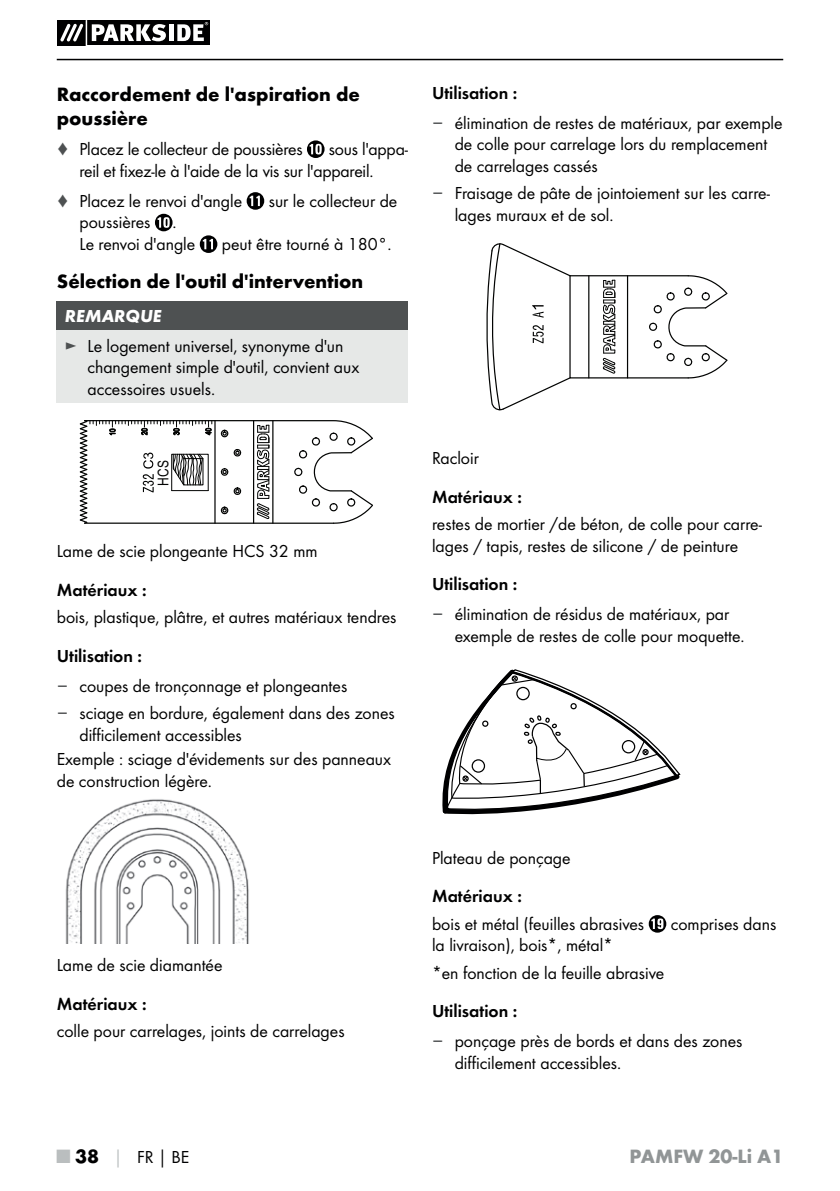
<style>
.page{position:relative;width:840px;height:1191px;background:#fff}
.page>*{position:absolute;margin:0;border:0;box-sizing:border-box;transform-origin:0 0}
.t1{font:700 20px/24px "Futura";color:#000001}
.t2{font:700 20px "Futura";color:#919596}
.t3{font:18px/21.6px "Futura Boo";color:#000001}
.t4{font:18px "Futura Dem";color:#000001}
.t5{font:italic 700 18px "Futura";color:#fff}
.t6{font:14.8px "Arial";color:#020302;scale:.81 1}
.s1{color:#4e5152}
.s2{font-family:"Verdana";color:#4e5152}
.s3{font-family:"Futura";font-weight:700;font-size:20px;color:#babebf}
.s4{font-family:"Futura";font-weight:700;font-size:20px}
.s5{font-family:"Futura";font-weight:700;color:#babebf}
.s6{font-family:"Futura";font-weight:700}
</style>
<div class="page">
<hr style="left:57px;top:59px;width:725px;height:1px;background:#000001">
<svg style="left:57px;top:21px;width:152px;height:24px"></svg>
<svg style="left:307px;top:140px;width:17px;height:18px"></svg>
<svg style="left:246px;top:192px;width:18px;height:18px"></svg>
<svg style="left:155px;top:214px;width:17px;height:17px"></svg>
<svg style="left:200px;top:235px;width:17px;height:18px"></svg>
<div style="left:57px;top:302px;width:351px;height:28px;background:#4e5152"></div>
<div style="left:57px;top:330px;width:351px;height:73px;background:#e6e8e7"></div>
<svg style="left:648px;top:915px;width:18px;height:17px"></svg>
<svg style="left:80px;top:420px;width:293px;height:104px"></svg>
<img style="left:65px;top:799px;width:184px;height:144px">
<svg style="left:486px;top:243px;width:242px;height:168px"></svg>
<svg style="left:442px;top:669px;width:239px;height:146px"></svg>
<p class="t1" style="left:57px;top:84px;width:304px">Raccordement de l'aspiration de poussière</p>
<p class="t3" style="left:57px;top:139px;width:247px"><span class="s1">♦</span> Placez le collecteur de poussières</p>
<p class="t3" style="left:79px;top:139px;width:330px;text-indent:249px">sous l'appa&shy;reil et fixez-le à l'aide de la vis sur l'appareil.</p>
<p class="t3" style="left:57px;top:191px;width:187px"><span class="s1">♦</span> Placez le renvoi d'angle</p>
<p class="t3" style="left:268px;top:191px;width:130px">sur le collecteur de</p>
<p class="t3" style="left:79px;top:212px;width:117px">poussières .<br>Le renvoi d'angle</p>
<p class="t3" style="left:222px;top:234px;width:171px">peut être tourné à 180°.</p>
<p class="t1" style="left:57px;top:271px;width:308px">Sélection de l'outil d'intervention</p>
<p class="t5" style="left:65px;top:310px;width:98px">REMARQUE</p>
<p class="t3" style="left:87px;top:336px;width:273px;text-indent:-23px"><span class="s1">►</span> Le logement universel, synonyme d'un changement simple d'outil, convient aux accessoires usuels.</p>
<p class="t6" style="left:155px;top:485px;width:33px;rotate:-90deg">HCS</p>
<p class="t3" style="left:57px;top:541px;width:262px">Lame de scie plongeante HCS 32 mm</p>
<p class="t4" style="left:57px;top:582px;width:91px">Matériaux :</p>
<p class="t3" style="left:57px;top:607px;width:341px">bois, plastique, plâtre, et autres matériaux tendres</p>
<p class="t4" style="left:57px;top:648px;width:87px">Utilisation :</p>
<p class="t3" style="left:57px;top:676px;width:292px"><span class="s2">–</span> coupes de tronçonnage et plongeantes</p>
<p class="t3" style="left:79px;top:703px;width:317px;text-indent:-23px"><span class="s2">–</span> sciage en bordure, également dans des zones difficilement accessibles</p>
<p class="t3" style="left:57px;top:749px;width:336px">Exemple : sciage d'évidements sur des panneaux de construction légère.</p>
<p class="t3" style="left:57px;top:955px;width:167px">Lame de scie diamantée</p>
<p class="t4" style="left:57px;top:995px;width:91px">Matériaux :</p>
<p class="t3" style="left:57px;top:1021px;width:289px">colle pour carrelages, joints de carrelages</p>
<p class="t4" style="left:432px;top:84px;width:87px">Utilisation :</p>
<p class="t3" style="left:454px;top:113px;width:329px;text-indent:-23px"><span class="s2">–</span> élimination de restes de matériaux, par exemple de colle pour carrelage lors du remplacement de carrelages cassés</p>
<p class="t3" style="left:454px;top:183px;width:316px;text-indent:-23px"><span class="s2">–</span> Fraisage de pâte de jointoiement sur les carre&shy;lages muraux et de sol.</p>
<p class="t3" style="left:432px;top:448px;width:48px">Racloir</p>
<p class="t4" style="left:432px;top:489px;width:91px">Matériaux :</p>
<p class="t3" style="left:432px;top:514px;width:331px">restes de mortier /de béton, de colle pour carre&shy;lages / tapis, restes de silicone / de peinture</p>
<p class="t4" style="left:432px;top:576px;width:87px">Utilisation :</p>
<p class="t3" style="left:454px;top:604px;width:291px;text-indent:-23px"><span class="s2">–</span> élimination de résidus de matériaux, par exemple de restes de colle pour moquette.</p>
<p class="t3" style="left:432px;top:848px;width:140px">Plateau de ponçage</p>
<p class="t4" style="left:432px;top:888px;width:91px">Matériaux :</p>
<p class="t3" style="left:432px;top:913px;width:213px">bois et métal (feuilles abrasives</p>
<p class="t3" style="left:670px;top:913px;width:107px">comprises dans</p>
<p class="t3" style="left:432px;top:932px;width:233px;line-height:27.2px">la livraison), bois*, métal*<br>*en fonction de la feuille abrasive</p>
<p class="t4" style="left:432px;top:1003px;width:87px">Utilisation :</p>
<p class="t3" style="left:454px;top:1031px;width:289px;text-indent:-23px"><span class="s2">–</span> ponçage près de bords et dans des zones difficilement accessibles.</p>
<p class="t3" style="left:57px;top:1146px;width:134px"><span class="s3">■</span> <span class="s4">38</span> <span class="s5">│</span> FR<span class="s6">│</span>BE</p>
<p class="t2" style="left:629px;top:1148px;width:155px">PAMFW 20-Li A1</p>
</div>
